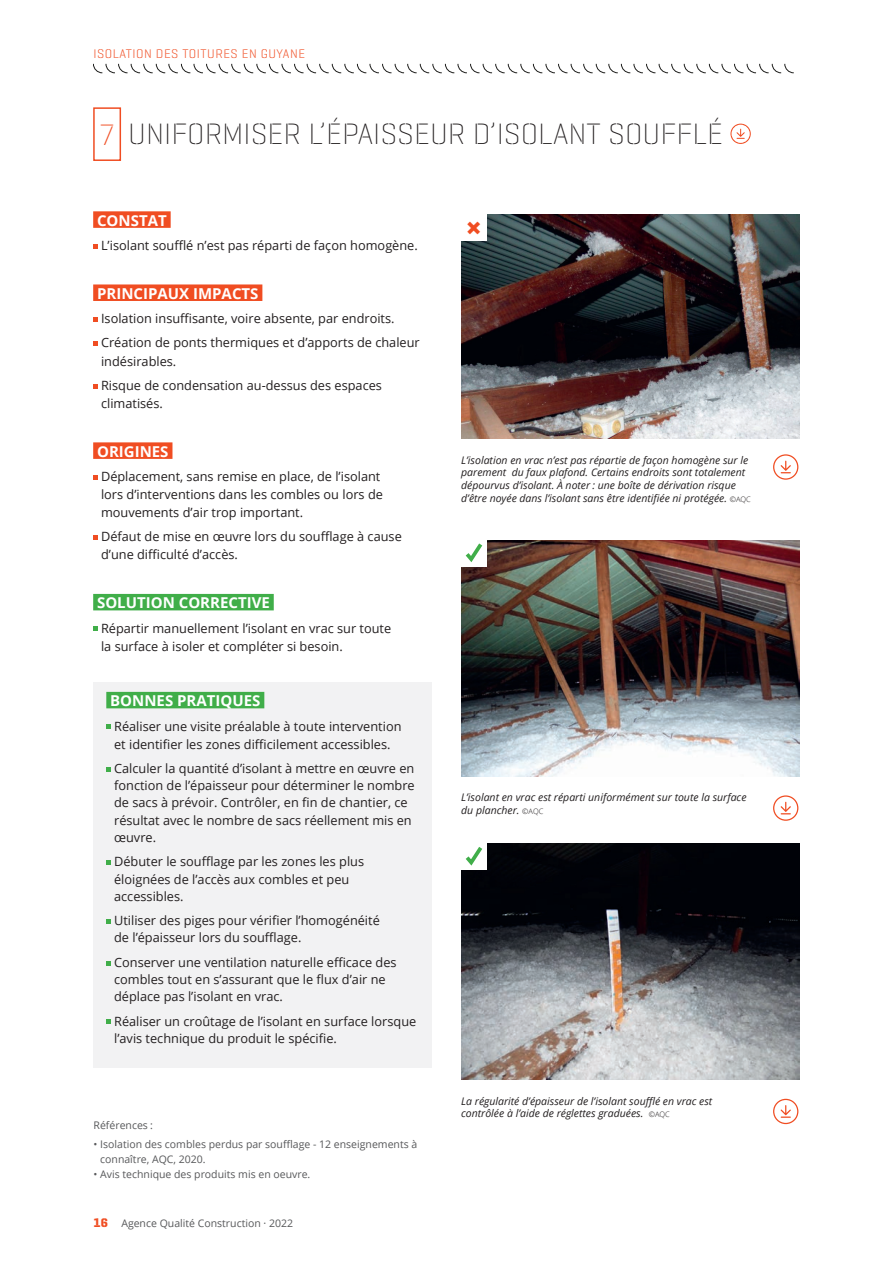
<style>
.page{position:relative;width:893px;height:1263px;background:#fff}
.page>*{position:absolute;margin:0;border:0;box-sizing:border-box;transform-origin:0 0}
.sous_titre{font:30px "Geogrotesque Stencil B Ul";color:#231f20}
.legende{font:800 28.5px "Open Sans";color:#f04d22}
.intitulés_fiches{font:700 15px "Open Sans";color:#fff}
.texte_courant{font:12.75px/17.2px "Open Sans";color:#231f20}
.t1{font:12.75px "Geogrotesque Stencil A Lg";letter-spacing:.04em;color:#f04d22}
.legende-2{font:italic 10.5px/12.8px "Open Sans";color:#231f20}
.NOTES{font:10.5px/15px "Open Sans";color:#57585a}
.s1{color:#f04d22}
.s2{font-family:"Geogrotesque Stencil A";font-weight:700;font-size:12.75px;color:#f04d22}
.s3{font-weight:300;font-style:normal;font-size:7.5px}
</style>
<div class="page">
<svg style="left:93px;top:64px;width:701px;height:10px"></svg>
<img style="left:461px;top:214px;width:338px;height:224px">
<img style="left:461px;top:540px;width:339px;height:236px">
<img style="left:461px;top:844px;width:339px;height:236px">
<div style="left:93px;top:107px;width:28px;height:54px;border:2px solid #f04d22"></div>
<svg style="left:730px;top:124px;width:21px;height:20px"></svg>
<div style="left:93px;top:211px;width:78px;height:17px;background:#f04d22"></div>
<div style="left:93px;top:284px;width:169px;height:17px;background:#f04d22"></div>
<div style="left:93px;top:442px;width:79px;height:17px;background:#f04d22"></div>
<div style="left:93px;top:594px;width:181px;height:16px;background:#40ae49"></div>
<svg style="left:93px;top:244px;width:5px;height:4px"></svg>
<svg style="left:93px;top:317px;width:5px;height:5px"></svg>
<svg style="left:93px;top:341px;width:5px;height:5px"></svg>
<svg style="left:93px;top:384px;width:5px;height:4px"></svg>
<svg style="left:93px;top:475px;width:5px;height:4px"></svg>
<svg style="left:93px;top:535px;width:5px;height:5px"></svg>
<svg style="left:93px;top:626px;width:5px;height:5px"></svg>
<div style="left:94px;top:682px;width:338px;height:385px;background:#f2f2f3"></div>
<div style="left:106px;top:692px;width:158px;height:16px;background:#40ae49"></div>
<svg style="left:106px;top:724px;width:5px;height:5px"></svg>
<svg style="left:106px;top:767px;width:5px;height:4px"></svg>
<svg style="left:106px;top:860px;width:5px;height:5px"></svg>
<svg style="left:106px;top:919px;width:5px;height:5px"></svg>
<svg style="left:106px;top:961px;width:5px;height:4px"></svg>
<svg style="left:106px;top:1020px;width:5px;height:4px"></svg>
<div style="left:461px;top:540px;width:26px;height:26px;background:#fff"></div>
<svg style="left:465px;top:543px;width:18px;height:19px"></svg>
<div style="left:461px;top:844px;width:26px;height:26px;background:#fff"></div>
<svg style="left:465px;top:847px;width:18px;height:19px"></svg>
<svg style="left:773px;top:795px;width:25px;height:26px"></svg>
<svg style="left:773px;top:1099px;width:25px;height:25px"></svg>
<svg style="left:773px;top:454px;width:25px;height:26px"></svg>
<div style="left:461px;top:214px;width:26px;height:27px;background:#fff"></div>
<p class="t1" style="left:93px;top:46px;width:213px">ISOLATION DES TOITURES EN GUYANE</p>
<p class="sous_titre" style="left:99px;top:115px;width:626px"><span class="s1">7</span> UNIFORMISER L’ÉPAISSEUR D’ISOLANT SOUFFLÉ</p>
<p class="intitulés_fiches" style="left:97px;top:210px;width:71px">CONSTAT</p>
<p class="texte_courant" style="left:101px;top:236px;width:318px">L’isolant soufflé n’est pas réparti de façon homogène.</p>
<p class="intitulés_fiches" style="left:97px;top:283px;width:163px">PRINCIPAUX IMPACTS</p>
<p class="texte_courant" style="left:101px;top:309px;width:295px">Isolation insuffisante, voire absente, par endroits.</p>
<p class="texte_courant" style="left:101px;top:334px;width:320px;line-height:18px">Création de ponts thermiques et d’apports de chaleur indésirables.</p>
<p class="texte_courant" style="left:101px;top:376px;width:282px;line-height:18px">Risque de condensation au-dessus des espaces climatisés.</p>
<p class="intitulés_fiches" style="left:97px;top:441px;width:73px">ORIGINES</p>
<p class="texte_courant" style="left:101px;top:467px;width:283px;line-height:18px">Déplacement, sans remise en place, de l’isolant lors d’interventions dans les combles ou lors de mouvements d’air trop important.</p>
<p class="texte_courant" style="left:101px;top:527px;width:302px;line-height:18px">Défaut de mise en œuvre lors du soufflage à cause d’une difficulté d’accès.</p>
<p class="intitulés_fiches" style="left:97px;top:592px;width:174px">SOLUTION CORRECTIVE</p>
<p class="texte_courant" style="left:101px;top:619px;width:292px;line-height:18px">Répartir manuellement l’isolant en vrac sur toute la surface à isoler et compléter si besoin.</p>
<p class="intitulés_fiches" style="left:110px;top:690px;width:152px">BONNES PRATIQUES</p>
<p class="texte_courant" style="left:114px;top:716px;width:289px;line-height:18px">Réaliser une visite préalable à toute intervention et identifier les zones difficilement accessibles.</p>
<p class="texte_courant" style="left:114px;top:759px;width:302px">Calculer la quantité d’isolant à mettre en œuvre en fonction de l’épaisseur pour déterminer le nombre de sacs à prévoir. Contrôler, en fin de chantier, ce résultat avec le nombre de sacs réellement mis en œuvre.</p>
<p class="texte_courant" style="left:114px;top:853px;width:251px">Débuter le soufflage par les zones les plus éloignées de l’accès aux combles et peu accessibles.</p>
<p class="texte_courant" style="left:114px;top:911px;width:267px">Utiliser des piges pour vérifier l’homogénéité de l’épaisseur lors du soufflage.</p>
<p class="texte_courant" style="left:114px;top:953px;width:284px">Conserver une ventilation naturelle efficace des combles tout en s’assurant que le flux d’air ne déplace pas l’isolant en vrac.</p>
<p class="texte_courant" style="left:114px;top:1012px;width:304px">Réaliser un croûtage de l’isolant en surface lorsque l’avis technique du produit le spécifie.</p>
<p class="NOTES" style="left:94px;top:1117px;width:61px">Références :</p>
<p class="NOTES" style="left:100px;top:1136px;width:319px;text-indent:-7px">• Isolation des combles perdus par soufflage - 12 enseignements à connaître, AQC, 2020.</p>
<p class="NOTES" style="left:94px;top:1166px;width:218px">• Avis technique des produits mis en oeuvre.</p>
<p class="NOTES" style="left:94px;top:1215px;width:201px"><span class="s2">16</span> Agence Qualité Construction · 2022</p>
<p class="legende" style="left:466px;top:206px;width:18px">×</p>
<p class="legende-2" style="left:461px;top:453px;width:291px">L’isolation en vrac n’est pas répartie de façon homogène sur le parement du faux plafond. Certains endroits sont totalement dépourvus d’isolant. À noter : une boîte de dérivation risque d’être noyée dans l’isolant sans être identifiée ni protégée. <span class="s3">©AQC</span></p>
<p class="legende-2" style="left:461px;top:791px;width:287px">L’isolant en vrac est réparti uniformément sur toute la surface du plancher. <span class="s3">©AQC</span></p>
<p class="legende-2" style="left:461px;top:1094px;width:253px">La régularité d’épaisseur de l’isolant soufflé en vrac est contrôlée à l’aide de réglettes graduées. <span class="s3">©AQC</span></p>
</div>
